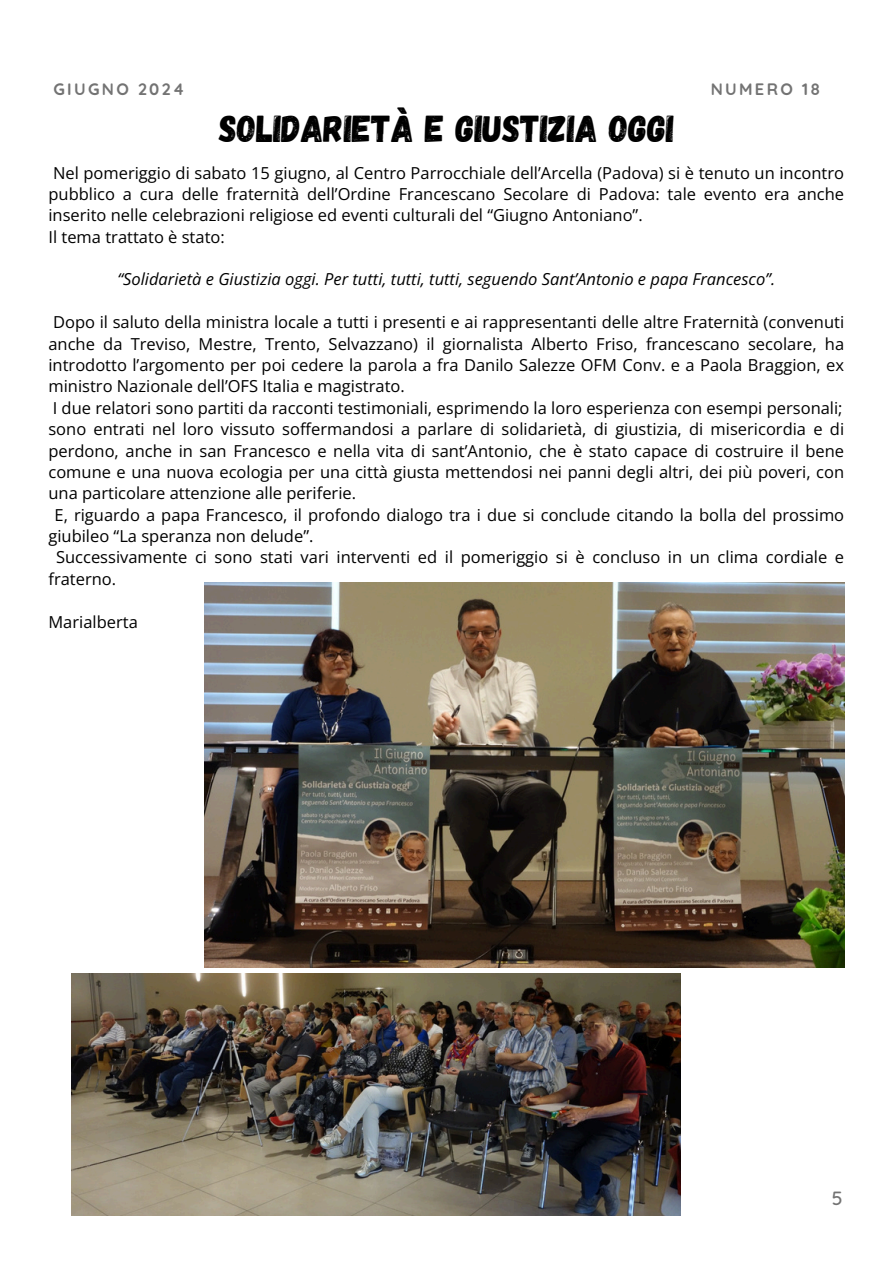
<style>
.page{position:relative;width:894px;height:1264px;background:#fff}
.page>*{position:absolute;margin:0;border:0;box-sizing:border-box;transform-origin:0 0}
.t1{font:37.5px "Gagalin";color:#000}
.t2{font:500 19.5px "Quicksand";color:#737373}
.t3{font:16.5px/21.3px "Open Sans";color:#000;text-align:justify}
.t4{font:italic 16.5px "Open Sans";color:#000}
.t5{font:700 16.5px "Quicksand";letter-spacing:.14em;color:#737373}
</style>
<div class="page">
<img style="left:205px;top:583px;width:639px;height:384px">
<img style="left:71px;top:973px;width:609px;height:242px">
<h1 class="t5" style="left:53px;top:78px;width:132px">GIUGNO 2024</h1>
<p class="t5" style="left:710px;top:78px;width:111px">NUMERO 18</p>
<p class="t1" style="left:219px;top:105px;width:456px">SOLIDARIETÀ E GIUSTIZIA OGGI</p>
<p class="t3" style="left:48px;top:161px;width:797px">Nel pomeriggio di sabato 15 giugno, al Centro Parrocchiale dell’Arcella (Padova) si è tenuto un incontro pubblico a cura delle fraternità dell’Ordine Francescano Secolare di Padova: tale evento era anche inserito nelle celebrazioni religiose ed eventi culturali del “Giugno Antoniano”.</p>
<p class="t3" style="left:48px;top:225px;width:178px">Il tema trattato è stato:</p>
<p class="t4" style="left:117px;top:268px;width:659px">“Solidarietà e Giustizia oggi. Per tutti, tutti, tutti, seguendo Sant’Antonio e papa Francesco”.</p>
<p class="t3" style="left:48px;top:311px;width:797px">Dopo il saluto della ministra locale a tutti i presenti e ai rappresentanti delle altre Fraternità (convenuti anche da Treviso, Mestre, Trento, Selvazzano) il giornalista Alberto Friso, francescano secolare, ha introdotto l’argomento per poi cedere la parola a fra Danilo Salezze OFM Conv. e a Paola Braggion, ex ministro Nazionale dell’OFS Italia e magistrato.</p>
<p class="t3" style="left:53px;top:396px;width:791px">I due relatori sono partiti da racconti testimoniali, esprimendo la loro esperienza con esempi personali;</p>
<p class="t3" style="left:48px;top:418px;width:797px">sono entrati nel loro vissuto soffermandosi a parlare di solidarietà, di giustizia, di misericordia e di perdono, anche in san Francesco e nella vita di sant’Antonio, che è stato capace di costruire il bene comune e una nuova ecologia per una città giusta mettendosi nei panni degli altri, dei più poveri, con una particolare attenzione alle periferie.</p>
<p class="t3" style="left:48px;top:503px;width:797px;text-indent:6px">E, riguardo a papa Francesco, il profondo dialogo tra i due si conclude citando la bolla del prossimo giubileo “La speranza non delude”.</p>
<p class="t3" style="left:48px;top:546px;width:797px;text-indent:8px">Successivamente ci sono stati vari interventi ed il pomeriggio si è concluso in un clima cordiale e fraterno.</p>
<p class="t3" style="left:48px;top:610px;width:91px">Marialberta</p>
<p class="t2" style="left:831px;top:1185px;width:13px">5</p>
</div>
